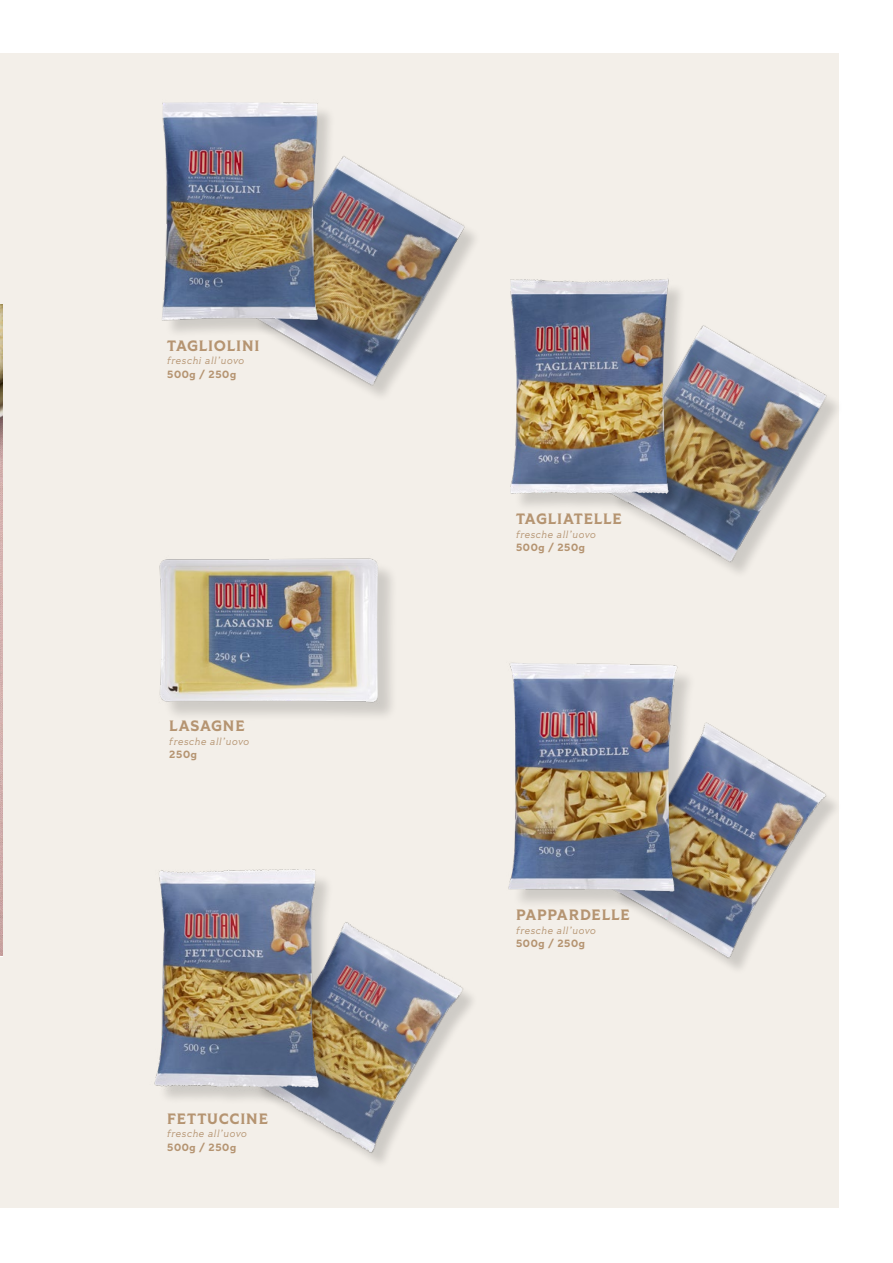
<style>
.page{position:relative;width:893px;height:1263px;background:#fff}
.page>*{position:absolute;margin:0;border:0;box-sizing:border-box;transform-origin:0 0}
.t1{font:700 15px "Tiller";letter-spacing:.06em;color:#b59471}
.t2{font:italic 10.5px "Tiller";letter-spacing:.06em;color:#b59471}
.t3{font:700 10.5px "Tiller";letter-spacing:.06em;color:#b59471}
</style>
<div class="page">
<div style="left:0;top:53px;width:838px;height:1155px;background:#f3efe9"></div>
<img style="left:0;top:304px;width:3px;height:652px">
<img style="left:279px;top:156px;width:196px;height:240px">
<img style="left:632px;top:300px;width:207px;height:288px">
<img style="left:159px;top:558px;width:233px;height:158px">
<div style="left:164px;top:104px;width:171px;height:234px;background:#000;opacity:.15"></div>
<img style="left:162px;top:102px;width:167px;height:231px">
<div style="left:514px;top:282px;width:173px;height:230px;background:#000;opacity:.15"></div>
<img style="left:510px;top:279px;width:172px;height:225px">
<img style="left:283px;top:922px;width:189px;height:241px">
<div style="left:158px;top:873px;width:179px;height:233px;background:#000;opacity:.15"></div>
<img style="left:154px;top:869px;width:183px;height:232px">
<img style="left:641px;top:703px;width:198px;height:277px">
<div style="left:512px;top:666px;width:186px;height:246px;background:#000;opacity:.15"></div>
<img style="left:508px;top:662px;width:188px;height:245px">
<h1 class="t1" style="left:167px;top:336px;width:94px">TAGLIOLINI</h1>
<p class="t2" style="left:167px;top:354px;width:79px">freschi all’uovo</p>
<p class="t3" style="left:167px;top:367px;width:71px">500g / 250g</p>
<h1 class="t1" style="left:169px;top:716px;width:77px">LASAGNE</h1>
<p class="t2" style="left:169px;top:734px;width:81px">fresche all’uovo</p>
<p class="t3" style="left:169px;top:748px;width:29px">250g</p>
<h1 class="t1" style="left:167px;top:1109px;width:102px">FETTUCCINE</h1>
<p class="t2" style="left:167px;top:1127px;width:81px">fresche all’uovo</p>
<p class="t3" style="left:167px;top:1140px;width:71px">500g / 250g</p>
<h1 class="t1" style="left:516px;top:509px;width:107px">TAGLIATELLE</h1>
<p class="t2" style="left:516px;top:528px;width:81px">fresche all’uovo</p>
<p class="t3" style="left:516px;top:541px;width:71px">500g / 250g</p>
<h1 class="t1" style="left:516px;top:905px;width:115px">PAPPARDELLE</h1>
<p class="t2" style="left:516px;top:924px;width:81px">fresche all’uovo</p>
<p class="t3" style="left:516px;top:937px;width:71px">500g / 250g</p>
</div>
